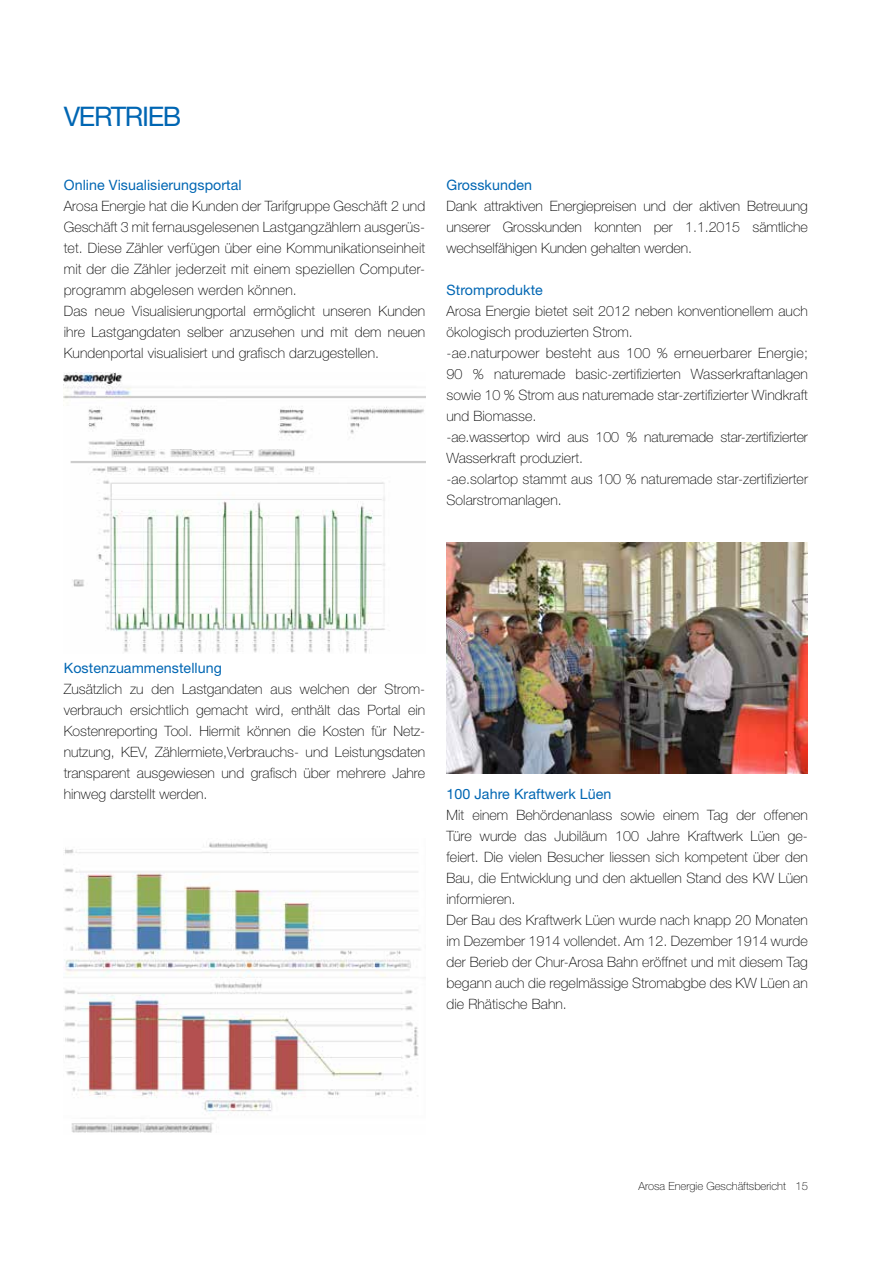
<style>
.page{position:relative;width:893px;height:1263px;background:#fff}
.page>*{position:absolute;margin:0;border:0;box-sizing:border-box;transform-origin:0 0}
.t1{font:27px "Helvetica Neue LT Std";letter-spacing:-.05em;color:#0066b3}
.t2{font:100 14.25px/21px "Helvetica Neue LT Std";letter-spacing:.005em;color:#000}
.t3{font:14.25px "Helvetica Neue LT Std";letter-spacing:.005em;color:#0066b3}
.t4{font:100 11.25px "Helvetica Neue LT Std";color:#000}
</style>
<div class="page">
<img style="left:64px;top:373px;width:361px;height:280px">
<img style="left:446px;top:542px;width:362px;height:231px">
<img style="left:64px;top:842px;width:357px;height:291px">
<h1 class="t1" style="left:64px;top:100px;width:119px">Vertrieb</h1>
<p class="t3" style="left:64px;top:176px;width:179px">Online Visualisierungsportal</p>
<p class="t2" style="left:64px;top:195px;width:363px">Arosa Energie hat die Kunden der Tarifgruppe Geschäft 2 und Geschäft 3 mit fernausgelesenen Lastgangzählern ausgerüs&shy;tet. Diese Zähler verfügen über eine Kommunikationseinheit mit der die Zähler jederzeit mit einem speziellen Computer&shy;programm abgelesen werden können.<br>Das neue Visualisierungportal ermöglicht unseren Kunden ihre Lastgangdaten selber anzusehen und mit dem neuen Kundenportal visualisiert und grafisch darzugestellen.</p>
<p class="t3" style="left:446px;top:176px;width:87px">Grosskunden</p>
<p class="t2" style="left:446px;top:195px;width:363px;text-align:justify">Dank attraktiven Energiepreisen und der aktiven Betreuung unserer Grosskunden konnten per 1.1.2015 sämtliche wechselfähigen Kunden gehalten werden.</p>
<p class="t3" style="left:446px;top:281px;width:98px">Stromprodukte</p>
<p class="t2" style="left:446px;top:300px;width:363px">Arosa Energie bietet seit 2012 neben konventionellem auch ökologisch produzierten Strom.<br>-ae.naturpower besteht aus 100 % erneuerbarer Energie; 90 % naturemade basic-zertifizierten Wasserkraftanlagen sowie 10 % Strom aus naturemade star-zertifizierter Windkraft und Biomasse.<br>-ae.wassertop wird aus 100 % naturemade star-zertifizierter Wasserkraft produziert.<br>-ae.solartop stammt aus 100 % naturemade star-zertifizierter Solarstromanlagen.</p>
<p class="t3" style="left:64px;top:659px;width:160px">Kostenzuammenstellung</p>
<p class="t2" style="left:64px;top:678px;width:363px;text-align:justify">Zusätzlich zu den Lastgandaten aus welchen der Strom&shy;verbrauch ersichtlich gemacht wird, enthält das Portal ein Kostenreporting Tool. Hiermit können die Kosten für Netz&shy;nutzung, KEV, Zählermiete,Verbrauchs- und Leistungsdaten transparent ausgewiesen und grafisch über mehrere Jahre hinweg darstellt werden.</p>
<p class="t3" style="left:446px;top:785px;width:167px">100 Jahre Kraftwerk Lüen</p>
<p class="t2" style="left:446px;top:804px;width:363px">Mit einem Behördenanlass sowie einem Tag der offenen Türe wurde das Jubiläum 100 Jahre Kraftwerk Lüen ge&shy;feiert. Die vielen Besucher liessen sich kompetent über den Bau, die Entwicklung und den aktuellen Stand des KW Lüen informieren.<br>Der Bau des Kraftwerk Lüen wurde nach knapp 20 Monaten im Dezember 1914 vollendet. Am 12. Dezember 1914 wurde der Berieb der Chur-Arosa Bahn eröffnet und mit diesem Tag begann auch die regelmässige Stromabgbe des KW Lüen an die Rhätische Bahn.</p>
<p class="t4" style="left:638px;top:1179px;width:171px">Arosa Energie Geschäftsbericht 15</p>
</div>
